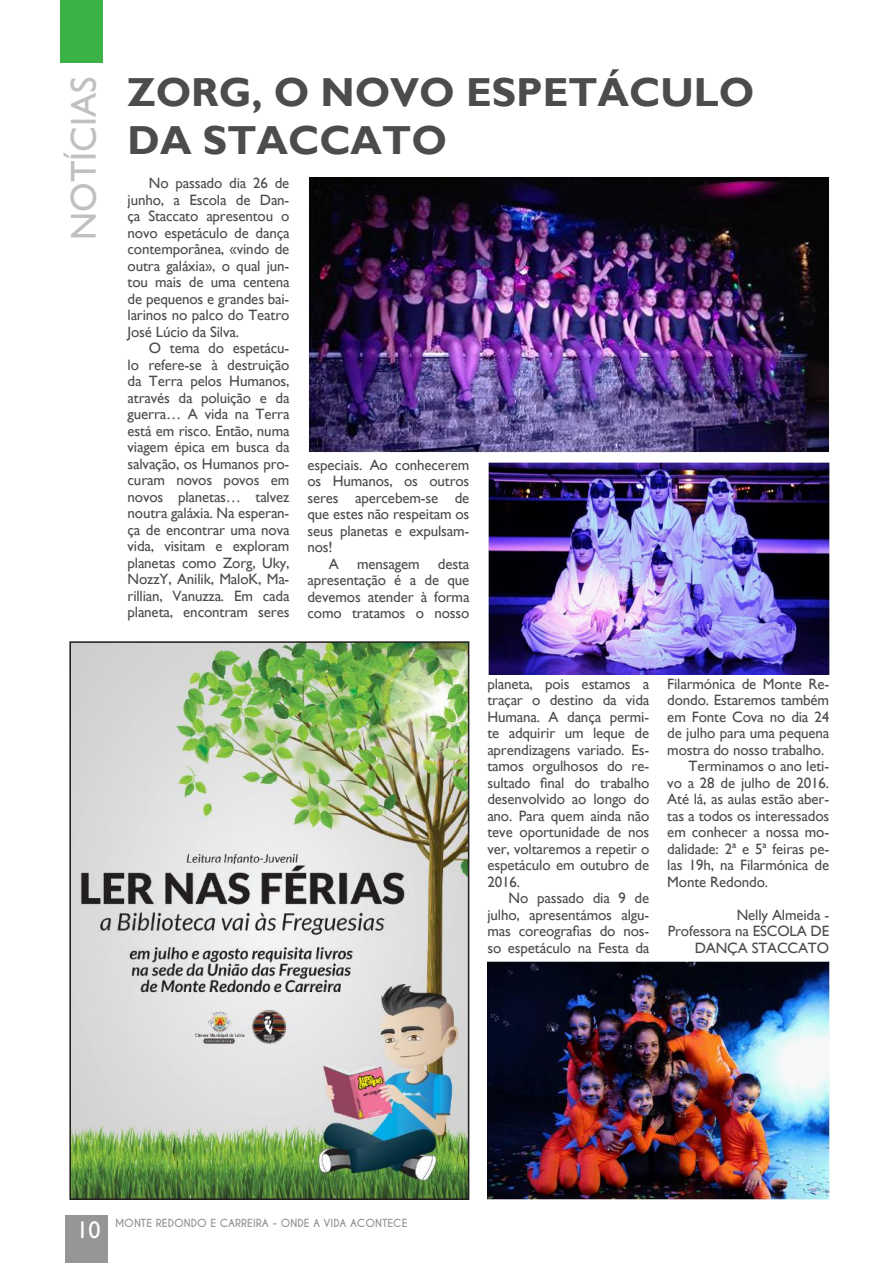
<style>
.page{position:relative;width:893px;height:1263px;background:#fff}
.page>*{position:absolute;margin:0;border:0;box-sizing:border-box;transform-origin:0 0}
.t1{font:700 40.5px/48.6px "Gill Sans";color:#4e4b4c}
.t2{font:36px "Gill Sans";color:#c0bfc1}
.t3{font:24px "Gill Sans";color:#fff}
.t4{font:15px/16.5px "Gill Sans";letter-spacing:-.01em;color:#4e4b4c;text-align:justify}
.t5{font:700 10.5px "Caviar Dreams";color:#969698}
</style>
<div class="page">
<div style="left:65px;top:1215px;width:43px;height:48px;background:#969698"></div>
<div style="left:61px;top:0;width:42px;height:63px;background:#3ab247"></div>
<img style="left:72px;top:644px;width:394px;height:553px">
<div style="left:69px;top:641px;width:400px;height:559px;border:2px solid #241f1f"></div>
<img style="left:488px;top:463px;width:341px;height:211px">
<img style="left:487px;top:962px;width:342px;height:237px">
<img style="left:308px;top:178px;width:521px;height:274px">
<h2 class="t2" style="left:63px;top:240px;width:165px;rotate:-90deg">NOTÍCIAS</h2>
<h1 class="t1" style="left:128px;top:68px;width:628px">ZORG, O NOVO ESPETÁCULO<br>DA STACCATO</h1>
<p class="t4" style="left:128px;top:175px;width:163px;text-indent:21px">No passado dia 26 de junho, a Escola de Dan&shy;ça Staccato apresentou o novo espetáculo de dança contemporânea, «vindo de outra galáxia», o qual jun&shy;tou mais de uma centena de pequenos e grandes bai&shy;larinos no palco do Teatro José Lúcio da Silva.</p>
<p class="t4" style="left:128px;top:340px;width:163px;text-indent:21px">O tema do espetácu&shy;lo refere-se à destruição da Terra pelos Humanos, através da poluição e da guerra… A vida na Terra está em risco. Então, numa viagem épica em busca da salvação, os Humanos pro&shy;curam novos povos em novos planetas… talvez noutra galáxia. Na esperan&shy;ça de encontrar uma nova vida, visitam e exploram planetas como Zorg, Uky, NozzY, Anilik, MaloK, Ma&shy;rillian, Vanuzza. Em cada planeta, encontram seres</p>
<p class="t4" style="left:307px;top:457px;width:163px">especiais. Ao conhecerem os Humanos, os outros seres apercebem-se de que estes não respeitam os seus planetas e expulsam&shy;nos!</p>
<p class="t4" style="left:307px;top:556px;width:163px;text-indent:21px">A mensagem desta apresentação é a de que devemos atender à forma como tratamos o nosso</p>
<p class="t4" style="left:487px;top:675px;width:163px">planeta, pois estamos a traçar o destino da vida Humana. A dança permi&shy;te adquirir um leque de aprendizagens variado. Es&shy;tamos orgulhosos do re&shy;sultado final do trabalho desenvolvido ao longo do ano. Para quem ainda não teve oportunidade de nos ver, voltaremos a repetir o espetáculo em outubro de 2016.</p>
<p class="t4" style="left:487px;top:890px;width:163px;text-indent:21px">No passado dia 9 de julho, apresentámos algu&shy;mas coreografias do nos&shy;so espetáculo na Festa da</p>
<p class="t4" style="left:667px;top:675px;width:163px">Filarmónica de Monte Re-</p>
<p class="t4" style="left:667px;top:692px;width:163px">dondo. Estaremos também</p>
<p class="t4" style="left:667px;top:708px;width:163px">em Fonte Cova no dia 24</p>
<p class="t4" style="left:667px;top:725px;width:163px">de julho para uma pequena</p>
<p class="t4" style="left:667px;top:741px;width:159px">mostra do nosso trabalho.</p>
<p class="t4" style="left:688px;top:758px;width:142px">Terminamos o ano leti-</p>
<p class="t4" style="left:667px;top:774px;width:163px">vo a 28 de julho de 2016.</p>
<p class="t4" style="left:667px;top:791px;width:163px">Até lá, as aulas estão aber-</p>
<p class="t4" style="left:667px;top:807px;width:163px">tas a todos os interessados</p>
<p class="t4" style="left:667px;top:824px;width:163px">em conhecer a nossa mo-</p>
<p class="t4" style="left:667px;top:840px;width:163px">dalidade: 2ª e 5ª feiras pe-</p>
<p class="t4" style="left:667px;top:857px;width:163px">las 19h, na Filarmónica de</p>
<p class="t4" style="left:667px;top:873px;width:102px">Monte Redondo.</p>
<p class="t4" style="left:668px;top:906px;width:163px;text-align:right">Nelly Almeida -<br>Professora na ESCOLA DE<br>DANÇA STACCATO</p>
<h3 class="t3" style="left:76px;top:1216px;width:25px">10</h3>
<p class="t5" style="left:115px;top:1216px;width:294px">MONTE REDONDO E CARREIRA - ONDE A VIDA ACONTECE</p>
</div>
